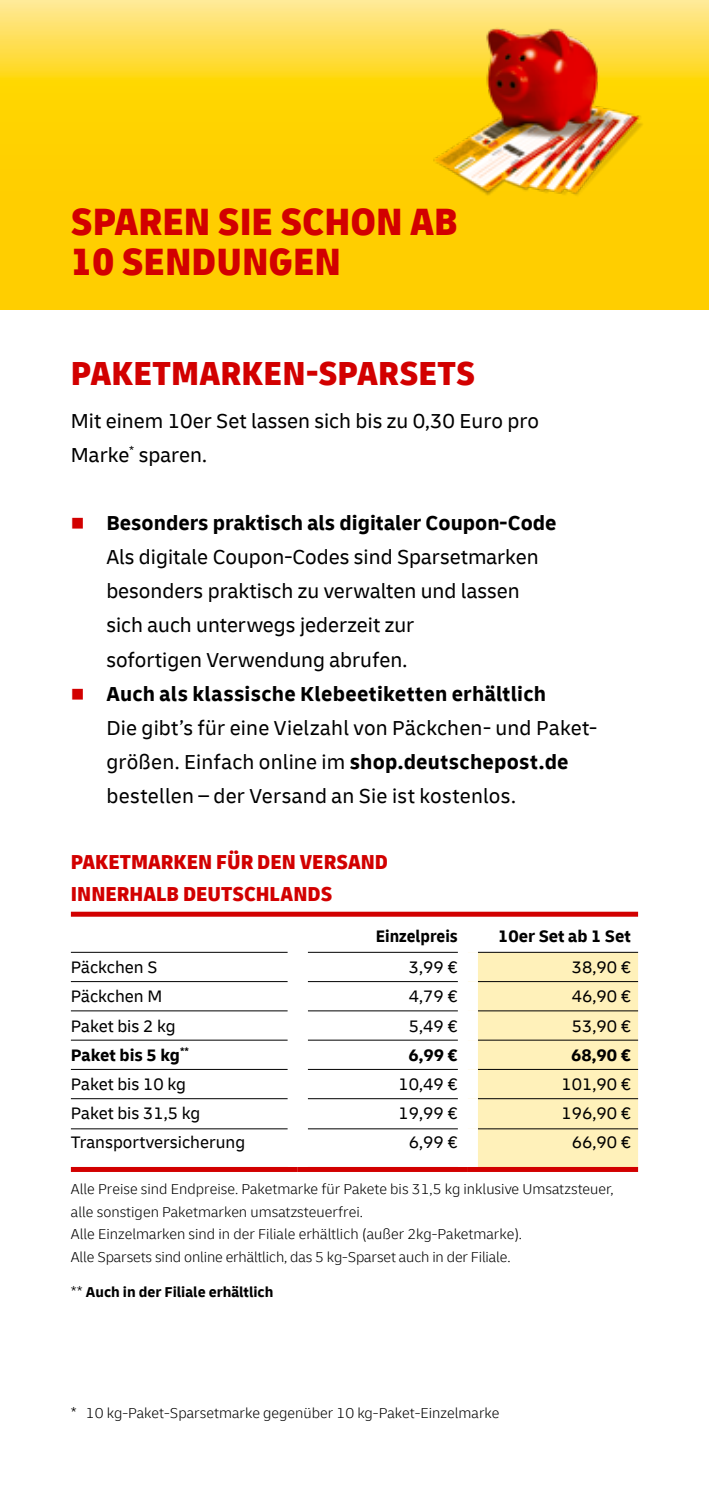
<style>
.page{position:relative;width:709px;height:1489px;background:#fff}
.page>*{position:absolute;margin:0;border:0;box-sizing:border-box;transform-origin:0 0}
.Subheader_1_-_red{font:900 condensed 40px/40px "Delivery";color:#d20000}
.Subheader_2_-_red{font:900 condensed 35px "Delivery";letter-spacing:.005em;color:#d20000}
._03_Copy_text_8_5pt_4_8mm{font:21.25px/34px "Delivery";color:#000}
._05_Table_header_10pt{font:900 condensed 21.25px/32.5px "Delivery";color:#d20000}
._05_Table_copy_7_5pt{font:17.5px "Delivery";color:#000}
._05_Table_copy_7_5pt-2{font:700 17.5px "Delivery";color:#000}
._05_Table_copy_7_5pt-3{font:700 17.5px "Delivery";color:#000;scale:.94 1}
._05_Footer_6_5pt{font:300 15px/22.5px "Delivery";color:#000}
._03_Copy_text_8_5pt_4_8mm-2{font:300 15px "Delivery";color:#000}
._05_Table_copy_7_5pt-4{font:700 15px "Delivery";color:#000}
.s1{color:#d20000}
.s2{font-weight:700}
.s3{font-weight:300}
</style>
<div class="page">
<svg style="left:0;top:0;width:709px;height:309px;background:#ffd316"></svg>
<img style="left:433px;top:19px;width:218px;height:190px">
<div style="left:478px;top:952px;width:160px;height:214px;background:#fff1ba"></div>
<hr style="left:71px;top:981px;width:217px;height:1px;background:#000">
<hr style="left:308px;top:981px;width:150px;height:1px;background:#000">
<hr style="left:71px;top:1010px;width:217px;height:1px;background:#000">
<hr style="left:308px;top:1010px;width:150px;height:1px;background:#000">
<hr style="left:478px;top:1010px;width:160px;height:1px;background:#000">
<hr style="left:71px;top:1039px;width:217px;height:1px;background:#000">
<hr style="left:308px;top:1039px;width:150px;height:1px;background:#000">
<hr style="left:478px;top:1039px;width:160px;height:1px;background:#000">
<hr style="left:71px;top:1068px;width:217px;height:1px;background:#000">
<hr style="left:308px;top:1068px;width:150px;height:1px;background:#000">
<hr style="left:478px;top:1068px;width:160px;height:1px;background:#000">
<hr style="left:71px;top:1098px;width:217px;height:1px;background:#000">
<hr style="left:308px;top:1098px;width:150px;height:1px;background:#000">
<hr style="left:478px;top:1098px;width:160px;height:1px;background:#000">
<hr style="left:308px;top:1128px;width:150px;height:1px;background:#000">
<hr style="left:478px;top:1128px;width:160px;height:1px;background:#000">
<hr style="left:71px;top:951px;width:217px;height:1px;background:#000">
<hr style="left:71px;top:1128px;width:217px;height:1px;background:#000">
<hr style="left:308px;top:951px;width:150px;height:1px;background:#000">
<hr style="left:478px;top:951px;width:160px;height:1px;background:#000">
<hr style="left:478px;top:981px;width:160px;height:1px;background:#000">
<div style="left:71px;top:1166px;width:227px;height:5px;background:#d20000"></div>
<div style="left:298px;top:1166px;width:170px;height:5px;background:#d20000"></div>
<div style="left:468px;top:1166px;width:170px;height:5px;background:#d20000"></div>
<div style="left:71px;top:911px;width:567px;height:5px;background:#d20000"></div>
<h2 class="Subheader_1_-_red" style="left:71px;top:202px;width:388px">SPAREN SIE SCHON AB<br>10 SENDUNGEN</h2>
<h3 class="Subheader_2_-_red" style="left:71px;top:351px;width:406px">PAKETMARKEN-SPARSETS</h3>
<p class="_03_Copy_text_8_5pt_4_8mm" style="left:71px;top:404px;width:470px">Mit einem 10er Set lassen sich bis zu 0,30 Euro pro<br>Marke<sup>*</sup> sparen.</p>
<p class="_03_Copy_text_8_5pt_4_8mm" style="left:106px;top:506px;width:452px;text-indent:-35px"><span class="s1">■</span> <span class="s2">Besonders praktisch als digitaler Coupon-Code </span>Als digitale Coupon-Codes sind Sparsetmarken besonders praktisch zu verwalten und lassen sich auch unterwegs jederzeit zur<br>sofortigen Verwendung abrufen.</p>
<p class="_03_Copy_text_8_5pt_4_8mm" style="left:106px;top:676px;width:492px;text-indent:-35px"><span class="s1">■</span> <span class="s2">Auch als klassische Klebeetiketten erhältlich<br></span>Die gibt’s für eine Vielzahl von Päckchen- und Paket&shy;größen. Einfach online im <span class="s2">shop.deutschepost.de </span>bestellen – der Versand an Sie ist kostenlos.</p>
<p class="_05_Table_header_10pt" style="left:71px;top:845px;width:319px">PAKETMARKEN FÜR DEN VERSAND<br>INNERHALB DEUTSCHLANDS</p>
<p class="_05_Table_copy_7_5pt-3" style="left:376px;top:924px;width:89px">Einzelpreis</p>
<p class="_05_Table_copy_7_5pt-2" style="left:498px;top:924px;width:134px">10er Set ab 1 Set</p>
<p class="_05_Table_copy_7_5pt" style="left:71px;top:956px;width:88px">Päckchen S</p>
<p class="_05_Table_copy_7_5pt" style="left:409px;top:956px;width:50px">3,99 €</p>
<p class="_05_Table_copy_7_5pt" style="left:571px;top:956px;width:61px">38,90 €</p>
<p class="_05_Table_copy_7_5pt" style="left:71px;top:985px;width:93px">Päckchen M</p>
<p class="_05_Table_copy_7_5pt" style="left:409px;top:985px;width:50px">4,79 €</p>
<p class="_05_Table_copy_7_5pt" style="left:571px;top:985px;width:61px">46,90 €</p>
<p class="_05_Table_copy_7_5pt" style="left:71px;top:1015px;width:106px">Paket bis 2 kg</p>
<p class="_05_Table_copy_7_5pt" style="left:409px;top:1015px;width:50px">5,49 €</p>
<p class="_05_Table_copy_7_5pt" style="left:571px;top:1015px;width:61px">53,90 €</p>
<p class="_05_Table_copy_7_5pt-2" style="left:71px;top:1044px;width:120px">Paket bis 5 kg<sup>**</sup></p>
<p class="_05_Table_copy_7_5pt-2" style="left:408px;top:1044px;width:51px">6,99 €</p>
<p class="_05_Table_copy_7_5pt-2" style="left:571px;top:1044px;width:61px">68,90 €</p>
<p class="_05_Table_copy_7_5pt" style="left:71px;top:1073px;width:117px">Paket bis 10 kg</p>
<p class="_05_Table_copy_7_5pt" style="left:398px;top:1073px;width:61px">10,49 €</p>
<p class="_05_Table_copy_7_5pt" style="left:561px;top:1073px;width:71px">101,90 €</p>
<p class="_05_Table_copy_7_5pt" style="left:71px;top:1102px;width:131px">Paket bis 31,5 kg</p>
<p class="_05_Table_copy_7_5pt" style="left:398px;top:1102px;width:61px">19,99 €</p>
<p class="_05_Table_copy_7_5pt" style="left:561px;top:1102px;width:71px">196,90 €</p>
<p class="_05_Table_copy_7_5pt" style="left:71px;top:1131px;width:176px">Transportversicherung</p>
<p class="_05_Table_copy_7_5pt" style="left:409px;top:1131px;width:50px">6,99 €</p>
<p class="_05_Table_copy_7_5pt" style="left:571px;top:1131px;width:61px">66,90 €</p>
<p class="_05_Footer_6_5pt" style="left:71px;top:1177px;width:544px">Alle Preise sind Endpreise. Paketmarke für Pakete bis 31,5 kg inklusive Umsatzsteuer, alle sonstigen Paketmarken umsatzsteuerfrei.</p>
<p class="_05_Footer_6_5pt" style="left:71px;top:1222px;width:453px">Alle Einzelmarken sind in der Filiale erhältlich (außer 2kg-Paketmarke).</p>
<p class="_05_Footer_6_5pt" style="left:71px;top:1245px;width:441px">Alle Sparsets sind online erhältlich, das 5 kg-Sparset auch in der Filiale.</p>
<p class="_05_Table_copy_7_5pt-4" style="left:71px;top:1282px;width:204px"><span class="s3">**</span> Auch in der Filiale erhältlich</p>
<p class="_03_Copy_text_8_5pt_4_8mm-2" style="left:71px;top:1404px;width:430px">* 10 kg-Paket-Sparsetmarke gegenüber 10 kg-Paket-Einzelmarke</p>
</div>
